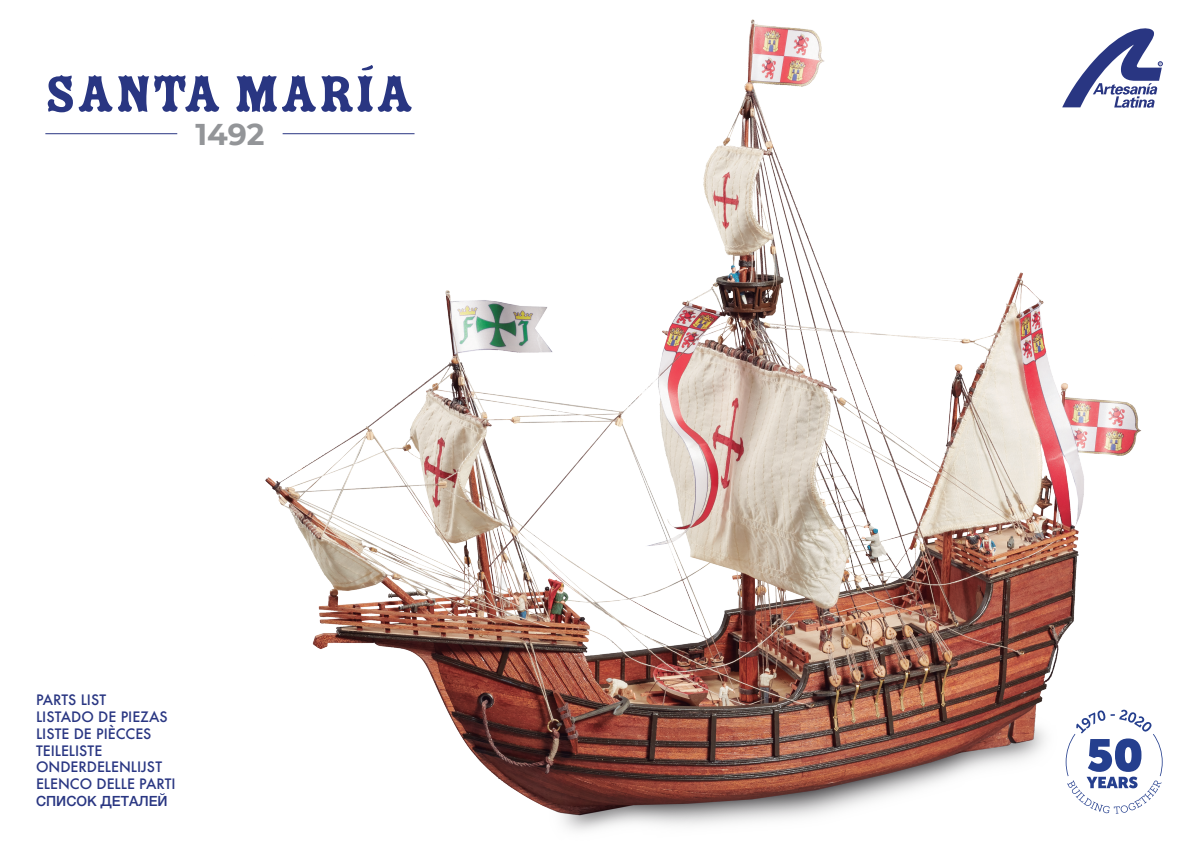
<style>
.page{position:relative;width:1191px;height:842px;background:#fff}
.page>*{position:absolute;margin:0;border:0;box-sizing:border-box;transform-origin:0 0}
.t1{font:56.4px "Zebrawood Std Fill";color:#293682}
.t2{font:700 30px "Montserrat";color:#939598}
.t3{font:500 14px "Futura";color:#293682}
.t4{font:500 14px "Helvetica Neue";color:#293682}
</style>
<div class="page">
<img style="left:45px;top:19px;width:1118px;height:812px">
<hr style="left:283px;top:133px;width:131px;height:1px;background:#293682">
<hr style="left:45px;top:133px;width:132px;height:1px;background:#293682">
<svg style="left:1062px;top:27px;width:100px;height:81px"></svg>
<svg style="left:1065px;top:709px;width:97px;height:105px"></svg>
<p class="t1" style="left:45px;top:65px;width:371px">SANTA MARÍA</p>
<p class="t2" style="left:195px;top:113px;width:70px">1492</p>
<p class="t3" style="left:36px;top:690px;width:72px">PARTS LIST</p>
<p class="t3" style="left:36px;top:707px;width:133px">LISTADO DE PIEZAS</p>
<p class="t3" style="left:36px;top:724px;width:117px">LISTE DE PIÈCCES</p>
<p class="t3" style="left:36px;top:741px;width:68px">TEILELISTE</p>
<p class="t3" style="left:36px;top:757px;width:128px">ONDERDELENLIJST</p>
<p class="t3" style="left:36px;top:774px;width:141px">ELENCO DELLE PARTI</p>
<p class="t4" style="left:36px;top:790px;width:133px">СПИСОК ДЕТАЛЕЙ</p>
</div>
